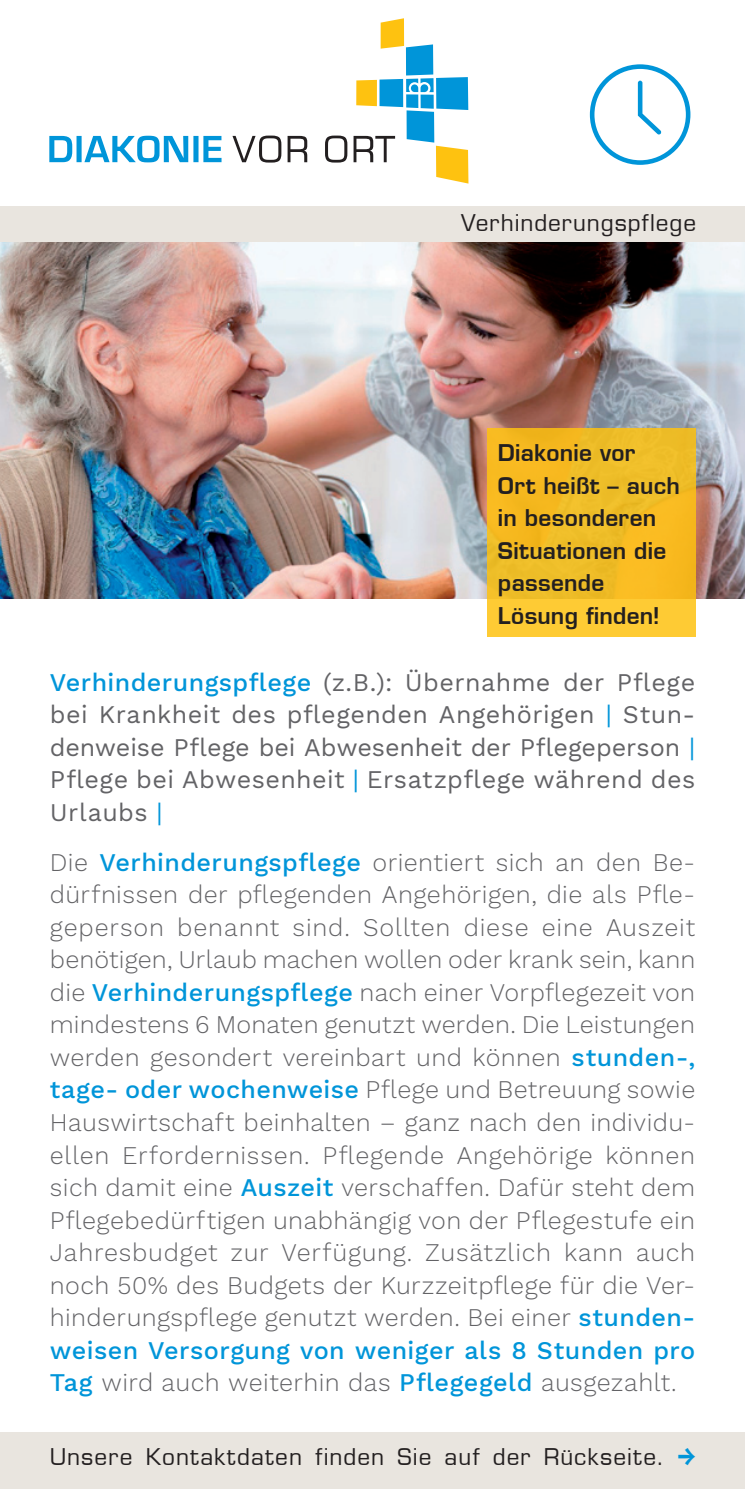
<style>
.page{position:relative;width:745px;height:1489px;background:#fff}
.page>*{position:absolute;margin:0;border:0;box-sizing:border-box;transform-origin:0 0}
.t1{font:300 25px/32.5px "Work Sans";letter-spacing:.015em;color:#636366;text-align:justify}
.t2{font:25px/32.5px "Work Sans";letter-spacing:.015em;color:#636366;text-align:justify}
.t3{font:600 22.5px/32.5px "Eurostile LT";letter-spacing:.01em;color:#231f20}
.t4{font:22.5px "Eurostile LT";letter-spacing:.045em;color:#231f20}
.s1{font-weight:500;color:#0095d9}
.s2{color:#0095d9}
.s3{font-family:"Work Sans";font-weight:600;font-size:25px;color:#0095d9}
</style>
<div class="page">
<img style="left:0;top:242px;width:744px;height:356px">
<svg style="left:232px;top:18px;width:236px;height:165px"></svg>
<svg style="left:49px;top:136px;width:172px;height:26px"></svg>
<div style="left:0;top:207px;width:744px;height:35px;background:#e9e5df"></div>
<div style="left:487px;top:428px;width:207px;height:208px;background:linear-gradient(to right,#f4be26,#f5bf27)"></div>
<svg style="left:589px;top:64px;width:101px;height:101px"></svg>
<div style="left:0;top:1431px;width:744px;height:57px;background:#e9e5df"></div>
<p class="t4" style="left:461px;top:209px;width:236px">Verhinderungspflege</p>
<p class="t3" style="left:497px;top:436px;width:183px">Diakonie vor<br>Ort heißt – auch in besonderen<br>Situationen die passende<br>Lösung finden!</p>
<p class="t2" style="left:50px;top:666px;width:646px"><span class="s1">Verhinderungspflege</span> (z.B.): Übernahme der Pflege bei Krankheit des pflegenden Angehörigen <span class="s2">|</span> Stun&shy;denweise Pflege bei Abwesenheit der Pflegeperson <span class="s2">| </span>Pflege bei Abwesenheit <span class="s2">|</span> Ersatzpflege während des Urlaubs <span class="s2">|</span></p>
<p class="t1" style="left:50px;top:846px;width:646px">Die <span class="s1">Verhinderungspflege</span> orientiert sich an den Be&shy;dürfnissen der pflegenden Angehörigen, die als Pfle&shy;geperson benannt sind. Sollten diese eine Auszeit benötigen, Urlaub machen wollen oder krank sein, kann die <span class="s1">Verhinderungspflege</span> nach einer Vorpflegezeit von mindestens 6 Monaten genutzt werden. Die Leistungen werden gesondert vereinbart und können <span class="s1">stunden-, tage- oder wochenweise</span> Pflege und Betreuung sowie Hauswirtschaft beinhalten – ganz nach den individu&shy;ellen Erfordernissen. Pflegende Angehörige können sich damit eine <span class="s1">Auszeit</span> verschaffen. Dafür steht dem Pflegebedürftigen unabhängig von der Pflegestufe ein Jahresbudget zur Verfügung. Zusätzlich kann auch noch 50% des Budgets der Kurzzeitpflege für die Ver&shy;hinderungspflege genutzt werden. Bei einer <span class="s1">stunden&shy;weisen Versorgung von weniger als 8 Stunden pro Tag</span> wird auch weiterhin das <span class="s1">Pflegegeld</span> ausgezahlt.</p>
<p class="t4" style="left:50px;top:1443px;width:647px">Unsere Kontaktdaten finden Sie auf der Rückseite. <span class="s3">→</span></p>
</div>
